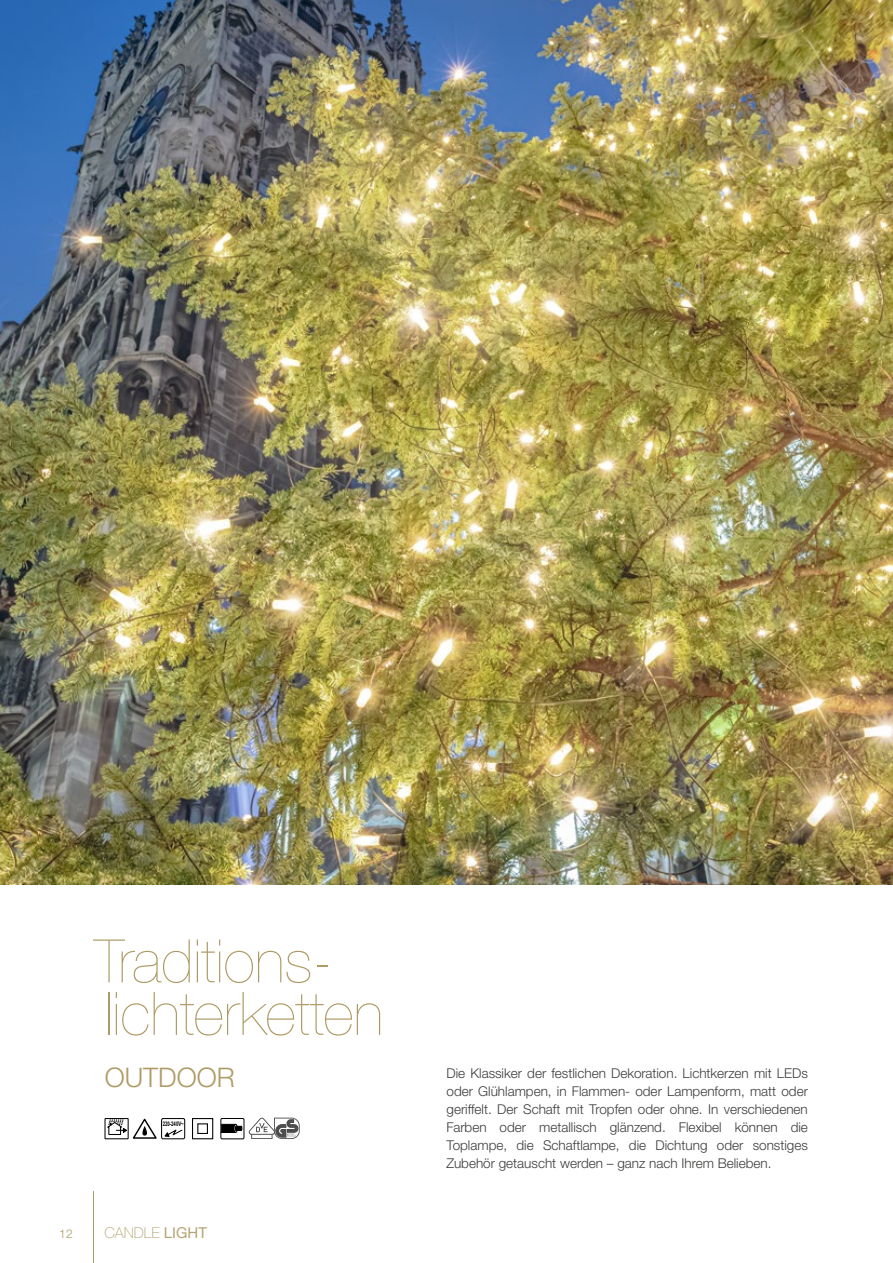
<style>
.page{position:relative;width:893px;height:1263px;background:#fff}
.page>*{position:absolute;margin:0;border:0;box-sizing:border-box;transform-origin:0 0}
.t1{font:200 60px/52.5px "Helvetica Neue LTW1 G";color:#ae9a64}
.t2{font:300 27px "Helvetica Neue LTW1 G";color:#ae9a64}
.t3{font:100 15px "Helvetica Neue LTW1 G";color:#b6a372}
.t4{font:300 13.5px/18px "Helvetica Neue LTW1 G";color:#3c3c3b;text-align:justify}
.t5{font:300 12px "Helvetica Neue LTW1 G";color:#ae9a64}
.t6{font:700 6.45px "Arial Narrow";color:#000;scale:.82 1}
.s1{font-weight:400}
</style>
<div class="page">
<img style="left:0;top:0;width:893px;height:884px">
<svg style="left:192px;top:1118px;width:21px;height:21px"></svg>
<div style="left:197px;top:1123px;width:11px;height:11px;border:1px solid #000"></div>
<svg style="left:133px;top:1118px;width:52px;height:21px"></svg>
<svg style="left:142px;top:1126px;width:5px;height:9px"></svg>
<div style="left:104px;top:1118px;width:25px;height:21px;border:1px solid #000"></div>
<svg style="left:107px;top:1120px;width:20px;height:15px"></svg>
<svg style="left:222px;top:1123px;width:20px;height:10px"></svg>
<div style="left:220px;top:1118px;width:24px;height:21px;border:1px solid #000"></div>
<svg style="left:249px;top:1117px;width:51px;height:22px"></svg>
<hr style="left:93px;top:1191px;width:1px;height:72px;background:#ae9a64">
<h1 class="t1" style="left:94px;top:935px;width:291px">Traditions&shy;lichterketten</h1>
<h2 class="t2" style="left:105px;top:1061px;width:132px">OUTDOOR</h2>
<p class="t4" style="left:446px;top:1064px;width:363px">Die Klassiker der festlichen Dekoration. Lichtkerzen mit LEDs oder Glühlampen, in Flammen- oder Lampenform, matt oder geriffelt. Der Schaft mit Tropfen oder ohne. In verschiedenen Farben oder metallisch glänzend. Flexibel können die Toplampe, die Schaftlampe, die Dichtung oder sonstiges Zubehör getauscht werden – ganz nach Ihrem Belieben.</p>
<p class="t6" style="left:163px;top:1119px;width:27px">220-240V~</p>
<p class="t5" style="left:59px;top:1226px;width:15px">12</p>
<p class="t3" style="left:104px;top:1224px;width:104px">CANDLE <span class="s1">LIGHT</span></p>
</div>
